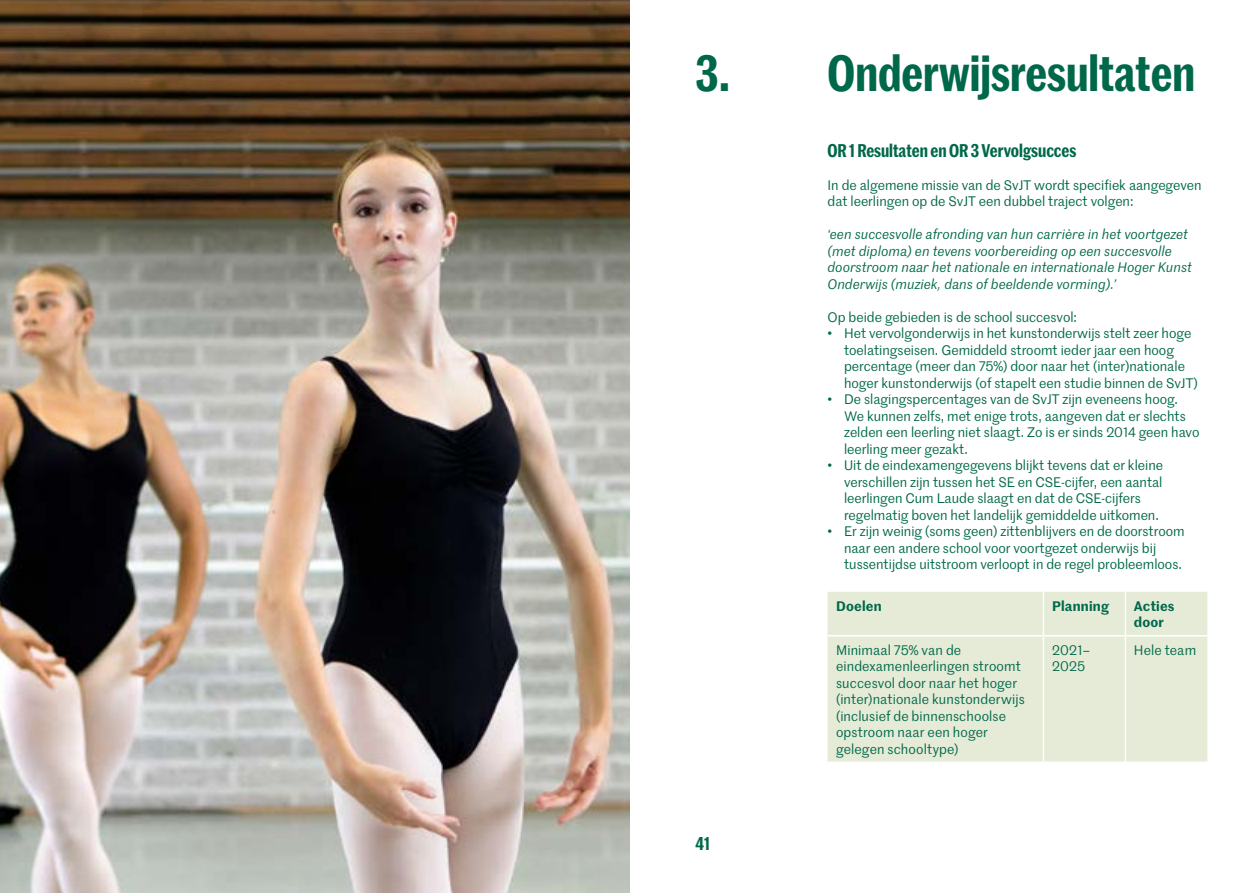
<style>
.page{position:relative;width:1259px;height:893px;background:#fff}
.page>*{position:absolute;margin:0;border:0;box-sizing:border-box;transform-origin:0 0}
.t1{font:600 49.5px "Marr Sans Cond";color:#00684a}
.t2{font:600 18px "Marr Sans Cond";color:#00684a}
.t3{font:13.5px/16.5px "Marr Sans";color:#00684a}
.t4{font:italic 13.5px/16.5px "Marr Sans";color:#00684a}
.t5{font:600 13.5px/16.5px "Marr Sans";letter-spacing:.015em;color:#00684a}
.s1{font-family:"Arial"}
</style>
<div class="page">
<div style="left:827px;top:592px;width:380px;height:169px;background:#e5ebd7"></div>
<hr style="left:1042px;top:592px;width:2px;height:43px;background:#fff">
<hr style="left:1124px;top:592px;width:2px;height:43px;background:#fff">
<hr style="left:827px;top:635px;width:216px;height:1px;background:#fff">
<hr style="left:1043px;top:635px;width:82px;height:1px;background:#fff">
<hr style="left:1042px;top:636px;width:2px;height:125px;background:#fff">
<hr style="left:1125px;top:635px;width:82px;height:1px;background:#fff">
<hr style="left:1124px;top:636px;width:2px;height:125px;background:#fff">
<img style="left:0;top:0;width:629px;height:893px">
<h1 class="t1" style="left:695px;top:37px;width:36px">3.</h1>
<h2 class="t2" style="left:695px;top:830px;width:16px">41</h2>
<h1 class="t1" style="left:827px;top:37px;width:369px">Onderwijsresultaten</h1>
<h2 class="t2" style="left:827px;top:137px;width:250px">OR 1 Resultaten en OR 3 Vervolgsucces</h2>
<p class="t3" style="left:827px;top:176px;width:375px">In de algemene missie van de SvJT wordt specifiek aangegeven dat leerlingen op de SvJT een dubbel traject volgen:</p>
<p class="t4" style="left:827px;top:226px;width:366px">‘een succesvolle afronding van hun carrière in het voortgezet (met diploma) en tevens voorbereiding op een succesvolle doorstroom naar het nationale en internationale Hoger Kunst Onderwijs (muziek, dans of beeldende vorming).’</p>
<p class="t3" style="left:827px;top:308px;width:251px">Op beide gebieden is de school succesvol:</p>
<p class="t3" style="left:844px;top:325px;width:355px;text-indent:-16px"><span class="s1">•</span> Het vervolgonderwijs in het kunstonderwijs stelt zeer hoge toelatingseisen. Gemiddeld stroomt ieder jaar een hoog percentage (meer dan 75%) door naar het (inter)nationale hoger kunstonderwijs (of stapelt een studie binnen de SvJT)</p>
<p class="t3" style="left:844px;top:391px;width:357px;text-indent:-16px"><span class="s1">•</span> De slagingspercentages van de SvJT zijn eveneens hoog.<br>We kunnen zelfs, met enige trots, aangeven dat er slechts zelden een leerling niet slaagt. Zo is er sinds 2014 geen havo leerling meer gezakt.</p>
<p class="t3" style="left:844px;top:457px;width:320px;text-indent:-16px"><span class="s1">•</span> Uit de eindexamengegevens blijkt tevens dat er kleine verschillen zijn tussen het SE en CSE-cijfer, een aantal leerlingen Cum Laude slaagt en dat de CSE-cijfers regelmatig boven het landelijk gemiddelde uitkomen.</p>
<p class="t3" style="left:844px;top:523px;width:342px;text-indent:-16px"><span class="s1">•</span> Er zijn weinig (soms geen) zittenblijvers en de doorstroom naar een andere school voor voortgezet onderwijs bij tussentijdse uitstroom verloopt in de regel probleemloos.</p>
<p class="t5" style="left:836px;top:597px;width:47px">Doelen</p>
<p class="t5" style="left:1052px;top:597px;width:59px">Planning</p>
<p class="t5" style="left:1134px;top:597px;width:42px">Acties door</p>
<p class="t3" style="left:836px;top:641px;width:190px">Minimaal 75% van de eindexamenleerlingen stroomt succesvol door naar het hoger (inter)nationale kunstonderwijs (inclusief de binnenschoolse opstroom naar een hoger gelegen schooltype)</p>
<p class="t3" style="left:1052px;top:641px;width:39px">2021–<br>2025</p>
<p class="t3" style="left:1134px;top:641px;width:64px">Hele team</p>
</div>
